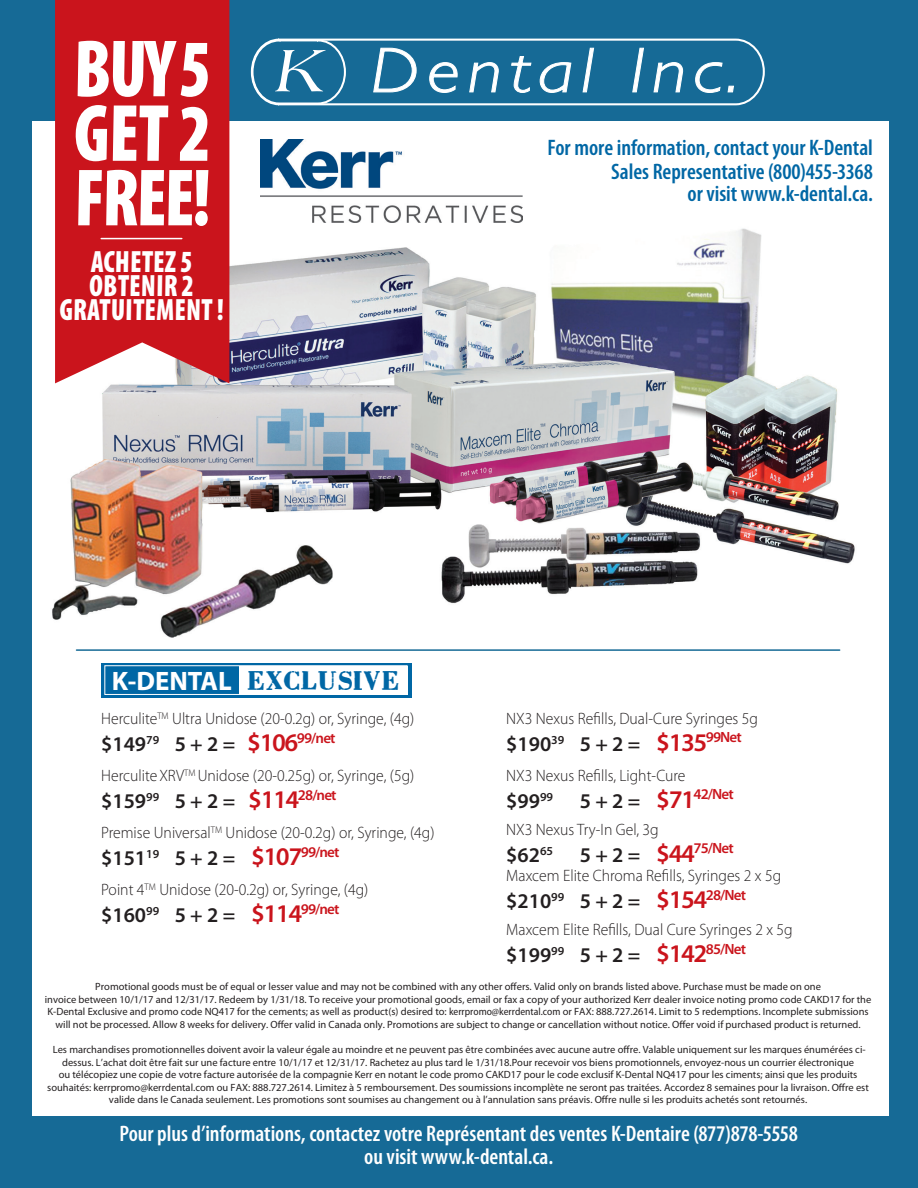
<style>
.page{position:relative;width:918px;height:1188px;background:#166a96}
.page>*{position:absolute;margin:0;border:0;box-sizing:border-box;transform-origin:0 0}
.t1{font:900 condensed 82.05px/64.5px "Myriad Pro";color:#fff;text-align:justify;scale:.89 1}
.t2{font:900 condensed 30.9px/24.2px "Myriad Pro";color:#fff;text-align:center;scale:.89 1}
.t3{font:23.85px "Plastik Film";letter-spacing:.055em;color:#0067a5}
.t4{font:600 condensed 22.5px/22.8px "Myriad Pro";color:#fff;text-align:center}
.t5{font:600 condensed 22.5px/23.4px "Myriad Pro";color:#0067a5;text-align:right}
.t6{font:600 21px "Myriad Pro";color:#231f20}
.t7{font:300 16.5px "Myriad Pro";color:#231f20;scale:.95 1}
.t8{font:600 14.85px "Myriad Pro";color:#ca141c}
.t9{font:10.5px/12.6px "Myriad Pro";color:#231f20;text-align:center}
.s1{font-family:"Myriad Pro";font-weight:700;font-size:26.7px;color:#fff}
.s2{font-size:25.5px;color:#ca141c}
.s3{font-size:21px;color:#231f20}
.s4{font-size:25.5px}
.s5{font-stretch:semi-condensed}
</style>
<div class="page">
<div style="left:32px;top:121px;width:857px;height:995px;background:#fff"></div>
<div style="left:101px;top:663px;width:310px;height:34px;background:#0067a5"></div>
<div style="left:239px;top:666px;width:168px;height:28px;background:#fff"></div>
<div style="left:104px;top:665px;width:304px;height:30px;border:1px solid #fff"></div>
<img style="left:52px;top:203px;width:803px;height:434px">
<hr style="left:76px;top:649px;width:764px;height:2px;background:#166a96">
<div style="left:55px;top:0;width:174px;height:383px;background:#ca141c"></div>
<img style="left:260px;top:139px;width:262px;height:83px">
<hr style="left:101px;top:238px;width:81px;height:1px;background:#fff">
<svg style="left:251px;top:39px;width:514px;height:67px"></svg>
<h1 class="t1" style="left:73px;top:34px;width:158px">BUY 5<br>GET 2<br>FREE!</h1>
<h2 class="t2" style="left:59px;top:249px;width:187px">ACHETEZ 5<br>OBTENIR 2<br>GRATUITEMENT !</h2>
<h3 class="t5" style="left:547px;top:135px;width:327px">For more information, contact your K-Dental<br>Sales Representative (800)455-3368<br>or visit www.k-dental.ca.</h3>
<h3 class="t3" style="left:112px;top:669px;width:289px"><span class="s1">K-DENTAL</span> EXCLUSIVE</h3>
<h3 class="t7" style="left:101px;top:709px;width:331px">Herculite<sup>TM</sup> Ultra Unidose (20-0.2g) or, Syringe, (4g)</h3>
<h3 class="t6" style="left:101px;top:731px;width:236px">$149<sup>79</sup> 5 + 2 = <span class="s2">$106</span><sup>99/net</sup></h3>
<h3 class="t7" style="left:101px;top:766px;width:331px">HerculiteXRV<sup>TM</sup> Unidose (20-0.25g) or, Syringe, (5g)</h3>
<h3 class="t6" style="left:101px;top:788px;width:237px">$159<sup>99</sup> 5 + 2 = <span class="s2">$114</span><sup>28/net</sup></h3>
<h3 class="t7" style="left:101px;top:823px;width:352px">Premise Universal<sup>TM</sup> Unidose (20-0.2g) or, Syringe, (4g)</h3>
<h3 class="t6" style="left:101px;top:845px;width:240px">$151<sup>19</sup> 5 + 2 = <span class="s2">$107</span><sup>99/net</sup></h3>
<h3 class="t7" style="left:101px;top:880px;width:283px">Point 4<sup>TM</sup> Unidose (20-0.2g) or, Syringe, (4g)</h3>
<h3 class="t6" style="left:101px;top:902px;width:240px">$160<sup>99</sup> 5 + 2 = <span class="s2">$114</span><sup>99/net</sup></h3>
<h3 class="t7" style="left:506px;top:708px;width:267px">NX3 Nexus Refills, Dual-Cure Syringes 5g</h3>
<h3 class="t6" style="left:506px;top:730px;width:237px">$190<sup>39</sup> 5 + 2 = <span class="s2">$135</span><sup>99Net</sup></h3>
<h3 class="t7" style="left:506px;top:765px;width:190px">NX3 Nexus Refills, Light-Cure</h3>
<h3 class="t6" style="left:506px;top:787px;width:48px">$99<sup>99</sup></h3>
<h3 class="t8" style="left:580px;top:785px;width:156px"><span class="s3">5 + 2 =</span> <span class="s4">$71</span>42/Net</h3>
<h3 class="t7" style="left:506px;top:819px;width:162px">NX3 Nexus Try-In Gel, 3g</h3>
<h3 class="t6" style="left:506px;top:841px;width:48px">$62<sup>65</sup></h3>
<h3 class="t8" style="left:580px;top:839px;width:156px"><span class="s3">5 + 2 =</span> <span class="s4">$44</span>75/Net</h3>
<h3 class="t7" style="left:506px;top:866px;width:291px">Maxcem Elite Chroma Refills, Syringes 2 x 5g</h3>
<h3 class="t6" style="left:506px;top:888px;width:242px">$210<sup>99</sup> 5 + 2 = <span class="s2">$154</span><sup>28/Net</sup></h3>
<h3 class="t7" style="left:506px;top:920px;width:303px">Maxcem Elite Refills, Dual Cure Syringes 2 x 5g</h3>
<h3 class="t6" style="left:506px;top:942px;width:242px">$199<sup>99</sup> 5 + 2 = <span class="s2">$142</span><sup>85/Net</sup></h3>
<p class="t9" style="left:45px;top:980px;width:828px">Promotional goods must be of equal or lesser value and may not be combined with any other offers. Valid only on brands listed above. Purchase must be made on one<br>invoice between 10/1/17 and 12/31/17. Redeem by 1/31/18. To receive your promotional goods, email or fax a copy of your authorized Kerr dealer invoice noting promo code CAKD17 for the K-Dental Exclusive and promo code NQ417 for the cements; as well as product(s) desired to: <span class="s5">kerrpromo@kerrdental.com</span> or FAX: 888.727.2614. Limit to 5 redemptions. Incomplete submissions will not be processed. Allow 8 weeks for delivery. Offer valid in Canada only. Promotions are subject to change or cancellation without notice. Offer void if purchased product is returned.</p>
<p class="t9" style="left:47px;top:1043px;width:823px">Les marchandises promotionnelles doivent avoir la valeur égale au moindre et ne peuvent pas être combinées avec aucune autre offre. Valable uniquement sur les marques énumérées ci&shy;dessus. L’achat doit être fait sur une facture entre 10/1/17 et 12/31/17. Rachetez au plus tard le 1/31/18.Pour recevoir vos biens promotionnels, envoyez-nous un courrier électronique<br>ou télécopiez une copie de votre facture autorisée de la compagnie Kerr en notant le code promo CAKD17 pour le code exclusif K-Dental NQ417 pour les ciments; ainsi que les produits souhaités: kerrpromo@kerrdental.com ou FAX: 888.727.2614. Limitez à 5 remboursement. Des soumissions incomplète ne seront pas traitées. Accordez 8 semaines pour la livraison. Offre est valide dans le Canada seulement. Les promotions sont soumises au changement ou à l’annulation sans préavis. Offre nulle si les produits achetés sont retournés.</p>
<h3 class="t4" style="left:119px;top:1122px;width:680px">Pour plus d’informations, contactez votre Représentant des ventes K-Dentaire (877)878-5558 ou visit www.k-dental.ca.</h3>
</div>
